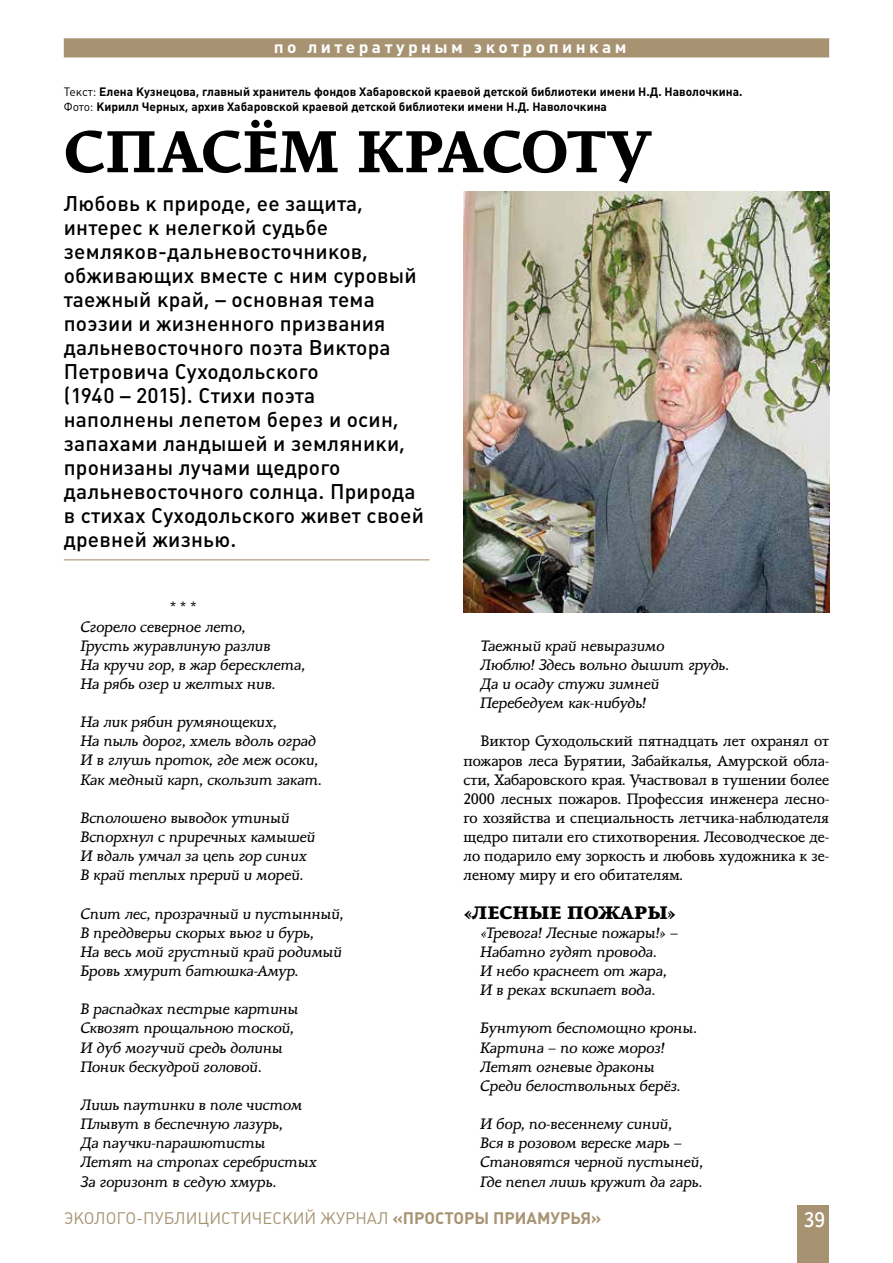
<style>
.page{position:relative;width:893px;height:1263px;background:#fff}
.page>*{position:absolute;margin:0;border:0;box-sizing:border-box;transform-origin:0 0}
.t1{font:700 58.5px "Conqueror Slab";letter-spacing:-.005em;color:#000}
.t2{font:500 21px/24px "Plumb";letter-spacing:.01em;color:#000}
.t3{font:21px "Conqueror Sans";color:#fff}
.t4{font:800 18px "Conqueror Slab";color:#000}
.t5{font:16.5px "Plumb";color:#a79372}
.t6{font:700 16.5px "Plumb";letter-spacing:.2em;color:#fff;scale:1.05 1}
.t7{font:italic 15px/19.2px "Conqueror Slab";color:#000}
.t8{font:15px/19.2px "Conqueror Slab";color:#000;text-align:justify}
.t9{font:700 12px/15px "Plumb";color:#000}
.s1{font-weight:400}
.s2{font-weight:700}
</style>
<div class="page">
<div style="left:64px;top:38px;width:765px;height:19px;background:#a79372"></div>
<img style="left:463px;top:191px;width:366px;height:421px">
<hr style="left:64px;top:559px;width:365px;height:1px;background:#a79372">
<div style="left:797px;top:1205px;width:32px;height:58px;background:#a79372"></div>
<p class="t6" style="left:274px;top:37px;width:338px">по литературным экотропинкам</p>
<p class="t9" style="left:64px;top:84px;width:680px"><span class="s1">Текст:</span> Елена Кузнецова, главный хранитель фондов Хабаровской краевой детской библиотеки имени Н.Д. Наволочкина.<br><span class="s1">Фото:</span> Кирилл Черных, архив Хабаровской краевой детской библиотеки имени Н.Д. Наволочкина</p>
<h1 class="t1" style="left:64px;top:116px;width:589px">СПАСЁМ КРАСОТУ</h1>
<p class="t2" style="left:64px;top:191px;width:362px">Любовь к природе, ее защита, интерес к нелегкой судьбе земляков-дальневосточников, обживающих вместе с ним суровый таежный край, – основная тема поэзии и жизненного призвания дальневосточного поэта Виктора<br>Петровича Суходольского<br>(1940 – 2015). Стихи поэта наполнены лепетом берез и осин, запахами ландышей и земляники, пронизаны лучами щедрого дальневосточного солнца. Природа в стихах Суходольского живет своей древней жизнью.</p>
<p class="t8" style="left:170px;top:598px;width:28px">* * *</p>
<p class="t7" style="left:81px;top:617px;width:226px">Сгорело северное лето,<br>Грусть журавлиную разлив<br>На кручи гор, в жар бересклета,<br>На рябь озер и желтых нив.</p>
<p class="t7" style="left:81px;top:713px;width:243px">На лик рябин румянощеких,<br>На пыль дорог, хмель вдоль оград<br>И в глушь проток, где меж осоки,<br>Как медный карп, скользит закат.</p>
<p class="t7" style="left:81px;top:808px;width:236px">Всполошено выводок утиный<br>Вспорхнул с приречных камышей<br>И вдаль умчал за цепь гор синих<br>В край теплых прерий и морей.</p>
<p class="t7" style="left:81px;top:904px;width:264px">Спит лес, прозрачный и пустынный,<br>В преддверьи скорых вьюг и бурь,<br>На весь мой грустный край родимый<br>Бровь хмурит батюшка-Амур.</p>
<p class="t7" style="left:81px;top:1000px;width:219px">В распадках пестрые картины<br>Сквозят прощальною тоской,<br>И дуб могучий средь долины<br>Поник бескудрой головой.</p>
<p class="t7" style="left:81px;top:1095px;width:238px">Лишь паутинки в поле чистом<br>Плывут в беспечную лазурь,<br>Да паучки-парашютисты<br>Летят на стропах серебристых<br>За горизонт в седую хмурь.</p>
<p class="t7" style="left:480px;top:636px;width:250px">Таежный край невыразимо<br>Люблю! Здесь вольно дышит грудь.<br>Да и осаду стужи зимней<br>Перебедуем как-нибудь!</p>
<p class="t8" style="left:463px;top:732px;width:367px;text-indent:17px">Виктор Суходольский пятнадцать лет охранял от пожаров леса Бурятии, Забайкалья, Амурской обла&shy;сти, Хабаровского края. Участвовал в тушении более 2000 лесных пожаров. Профессия инженера лесно&shy;го хозяйства и специальность летчика-наблюдателя щедро питали его стихотворения. Лесоводческое де&shy;ло подарило ему зоркость и любовь художника к зе&shy;леному миру и его обитателям.</p>
<p class="t4" style="left:463px;top:901px;width:214px">«ЛЕСНЫЕ ПОЖАРЫ»</p>
<p class="t7" style="left:480px;top:923px;width:199px">«Тревога! Лесные пожары!» –<br>Набатно гудят провода.<br>И небо краснеет от жара,<br>И в реках вскипает вода.</p>
<p class="t7" style="left:480px;top:1019px;width:218px">Бунтуют беспомощно кроны.<br>Картина – по коже мороз!<br>Летят огневые драконы<br>Среди белоствольных берёз.</p>
<p class="t7" style="left:480px;top:1115px;width:224px">И бор, по-весеннему синий,<br>Вся в розовом вереске марь –<br>Становятся черной пустыней,<br>Где пепел лишь кружит да гарь.</p>
<p class="t5" style="left:64px;top:1209px;width:539px">ЭКОЛОГО-ПУБЛИЦИСТИЧЕСКИЙ ЖУРНАЛ <span class="s2">«ПРОСТОРЫ ПРИАМУРЬЯ»</span></p>
<h2 class="t3" style="left:804px;top:1208px;width:22px">39</h2>
</div>
